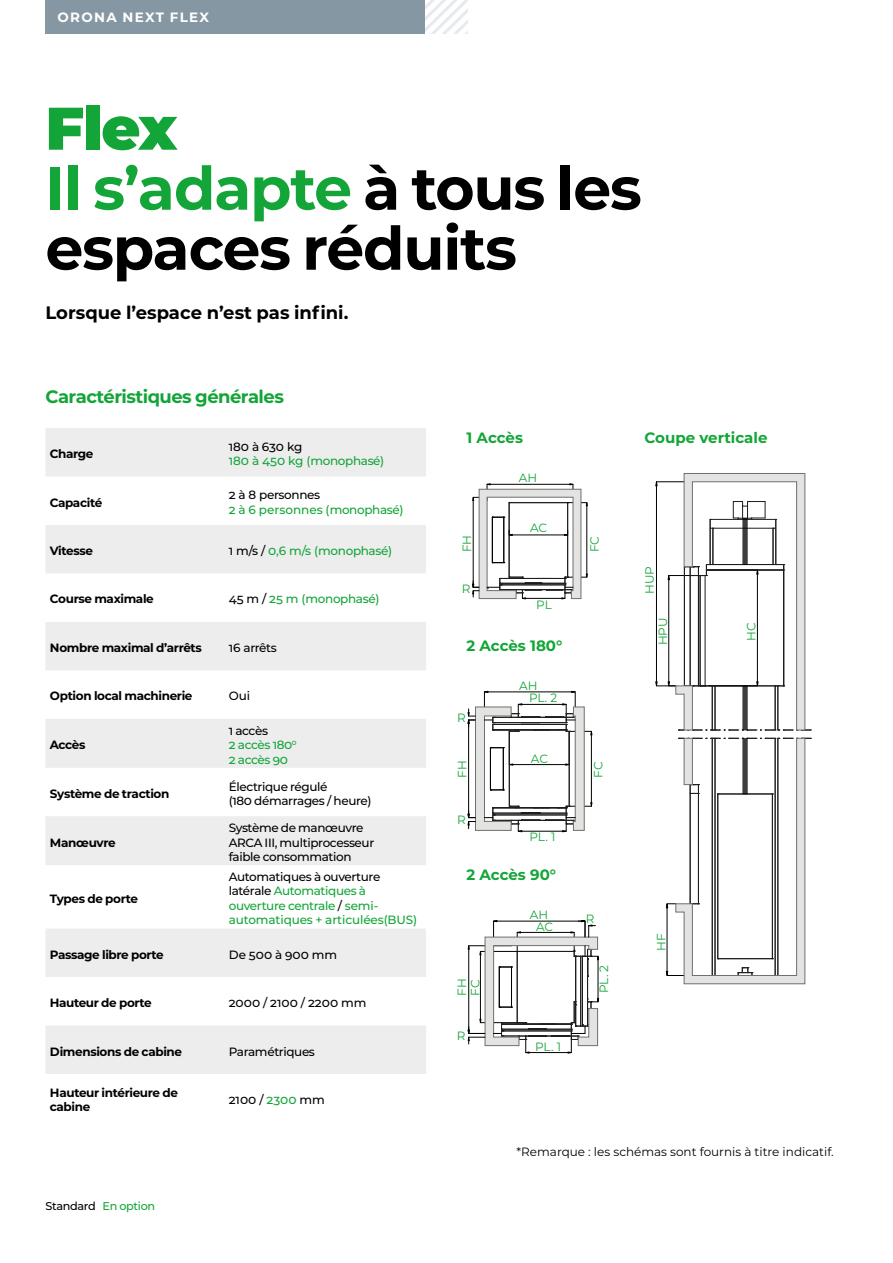
<style>
.page{position:relative;width:893px;height:1263px;background:#fff}
.page>*{position:absolute;margin:0;border:0;box-sizing:border-box;transform-origin:0 0}
.t1{font:700 60px/60px "Montserrat";letter-spacing:-.02em;color:#000}
.t2{font:700 18px "Montserrat";color:#000}
.t3{font:700 18px "Montserrat";letter-spacing:-.03em;color:#13a538}
.t4{font:700 15px "Montserrat";color:#13a538}
.t5{font:700 13.5px "Montserrat";letter-spacing:.1em;color:#fff}
.t6{font:500 12px/14.4px "Montserrat";letter-spacing:-.03em;color:#13a538}
.t7{font:700 12px/14.4px "Montserrat";letter-spacing:-.03em;color:#000}
.t8{font:500 12px/14.4px "Montserrat";letter-spacing:-.03em;color:#000}
.t9{font:12px "Montserrat";letter-spacing:-.005em;color:#13a538}
.t10{font:12px "Montserrat";color:#000}
.t11{font:500 12px "Montserrat";color:#000}
.t12{font:500 11.25px "Montserrat";letter-spacing:-.03em;color:#000}
.s1{font-weight:900;color:#13a538}
.s2{color:#13a538}
.s3{color:#000}
</style>
<div class="page">
<svg style="left:666px;top:738px;width:146px;height:246px"></svg>
<svg style="left:655px;top:473px;width:157px;height:258px"></svg>
<svg style="left:46px;top:428px;width:380px;height:646px;fill:#ededed"></svg>
<svg style="left:425px;top:0;width:43px;height:34px"></svg>
<div style="left:45px;top:0;width:380px;height:34px;background:#8597a3"></div>
<svg style="left:472px;top:483px;width:116px;height:116px"></svg>
<svg style="left:468px;top:691px;width:124px;height:141px"></svg>
<svg style="left:468px;top:920px;width:131px;height:133px"></svg>
<p class="t5" style="left:57px;top:8px;width:153px">ORONA NEXT FLEX</p>
<h1 class="t1" style="left:45px;top:95px;width:598px"><span class="s1">Flex<br></span><span class="s2">Il s’adapte</span> à tous les espaces réduits</h1>
<h2 class="t2" style="left:45px;top:300px;width:304px">Lorsque l’espace n’est pas infini.</h2>
<h2 class="t3" style="left:45px;top:383px;width:240px">Caractéristiques générales</h2>
<p class="t7" style="left:50px;top:446px;width:45px">Charge</p>
<p class="t7" style="left:50px;top:494px;width:54px">Capacité</p>
<p class="t8" style="left:229px;top:439px;width:75px">180 à 630 kg</p>
<p class="t6" style="left:229px;top:453px;width:157px">180 à 450 kg (monophasé)</p>
<p class="t8" style="left:229px;top:487px;width:93px">2 à 8 personnes</p>
<p class="t6" style="left:229px;top:502px;width:176px">2 à 6 personnes (monophasé)</p>
<p class="t7" style="left:50px;top:543px;width:45px">Vitesse</p>
<p class="t6" style="left:229px;top:543px;width:165px"><span class="s3">1 m/s /</span> 0,6 m/s (monophasé)</p>
<p class="t7" style="left:50px;top:591px;width:106px">Course maximale</p>
<p class="t6" style="left:229px;top:591px;width:152px"><span class="s3">45 m /</span> 25 m (monophasé)</p>
<p class="t7" style="left:50px;top:640px;width:154px">Nombre maximal d’arrêts</p>
<p class="t8" style="left:229px;top:640px;width:50px">16 arrêts</p>
<p class="t7" style="left:50px;top:688px;width:144px">Option local machinerie</p>
<p class="t8" style="left:229px;top:688px;width:23px">Oui</p>
<p class="t7" style="left:50px;top:737px;width:37px">Accès</p>
<p class="t6" style="left:229px;top:723px;width:69px"><span class="s3">1 accès<br></span>2 accès 180<sup>0<br></sup>2 accès 90</p>
<p class="t7" style="left:50px;top:786px;width:121px">Système de traction</p>
<p class="t8" style="left:229px;top:779px;width:144px">Électrique régulé<br>(180 démarrages / heure)</p>
<p class="t7" style="left:50px;top:834px;width:67px">Manœuvre</p>
<p class="t8" style="left:229px;top:820px;width:147px">Système de manœuvre<br>ARCA III, multiprocesseur faible consommation</p>
<p class="t7" style="left:50px;top:890px;width:90px">Types de porte</p>
<p class="t6" style="left:229px;top:869px;width:190px"><span class="s3">Automatiques à ouverture latérale</span> Automatiques à ouverture centrale <span class="s3">/</span> semi&shy;automatiques + articulées(BUS)</p>
<p class="t7" style="left:50px;top:946px;width:116px">Passage libre porte</p>
<p class="t11" style="left:229px;top:946px;width:110px">De 500 à 900 mm</p>
<p class="t7" style="left:50px;top:995px;width:104px">Hauteur de porte</p>
<p class="t11" style="left:229px;top:994px;width:139px">2000 / 2100 / 2200 mm</p>
<p class="t7" style="left:50px;top:1043px;width:134px">Dimensions de cabine</p>
<p class="t8" style="left:229px;top:1043px;width:88px">Paramétriques</p>
<p class="t7" style="left:50px;top:1085px;width:130px">Hauteur intérieure de cabine</p>
<p class="t11" style="left:229px;top:1091px;width:98px">2100 / <span class="s2">2300</span> mm</p>
<p class="t12" style="left:45px;top:1198px;width:111px">Standard <span class="s2">En option</span></p>
<p class="t4" style="left:466px;top:426px;width:58px">1 Accès</p>
<p class="t9" style="left:519px;top:469px;width:20px">AH</p>
<p class="t9" style="left:530px;top:520px;width:19px">AC</p>
<p class="t9" style="left:459px;top:552px;width:19px;rotate:-90deg">FH</p>
<p class="t9" style="left:586px;top:552px;width:18px;rotate:-90deg">FC</p>
<p class="t9" style="left:462px;top:581px;width:10px">R</p>
<p class="t9" style="left:536px;top:597px;width:17px">PL</p>
<p class="t4" style="left:466px;top:634px;width:97px">2 Accès 180°</p>
<p class="t9" style="left:519px;top:677px;width:20px">AH</p>
<p class="t9" style="left:457px;top:710px;width:10px">R</p>
<p class="t9" style="left:529px;top:690px;width:30px">PL. 2</p>
<p class="t9" style="left:531px;top:750px;width:19px">AC</p>
<p class="t9" style="left:454px;top:778px;width:19px;rotate:-90deg">FH</p>
<p class="t9" style="left:590px;top:778px;width:18px;rotate:-90deg">FC</p>
<p class="t9" style="left:457px;top:811px;width:10px">R</p>
<p class="t9" style="left:529px;top:829px;width:27px">PL. 1</p>
<p class="t4" style="left:466px;top:864px;width:91px">2 Accès 90°</p>
<p class="t9" style="left:530px;top:906px;width:20px">AH</p>
<p class="t9" style="left:454px;top:996px;width:19px;rotate:-90deg">FH</p>
<p class="t9" style="left:467px;top:996px;width:18px;rotate:-90deg">FC</p>
<p class="t9" style="left:457px;top:1027px;width:10px">R</p>
<p class="t9" style="left:536px;top:918px;width:19px">AC</p>
<p class="t9" style="left:535px;top:1038px;width:27px">PL. 1</p>
<p class="t9" style="left:586px;top:910px;width:10px">R</p>
<p class="t9" style="left:596px;top:993px;width:30px;rotate:-90deg">PL. 2</p>
<p class="t4" style="left:645px;top:426px;width:124px">Coupe verticale</p>
<p class="t9" style="left:641px;top:594px;width:29px;rotate:-90deg">HUP</p>
<p class="t9" style="left:655px;top:645px;width:29px;rotate:-90deg">HPU</p>
<p class="t9" style="left:743px;top:641px;width:20px;rotate:-90deg">HC</p>
<p class="t9" style="left:653px;top:951px;width:19px;rotate:-90deg">HF</p>
<p class="t10" style="left:517px;top:1144px;width:319px">*Remarque : les schémas sont fournis à titre indicatif.</p>
</div>
